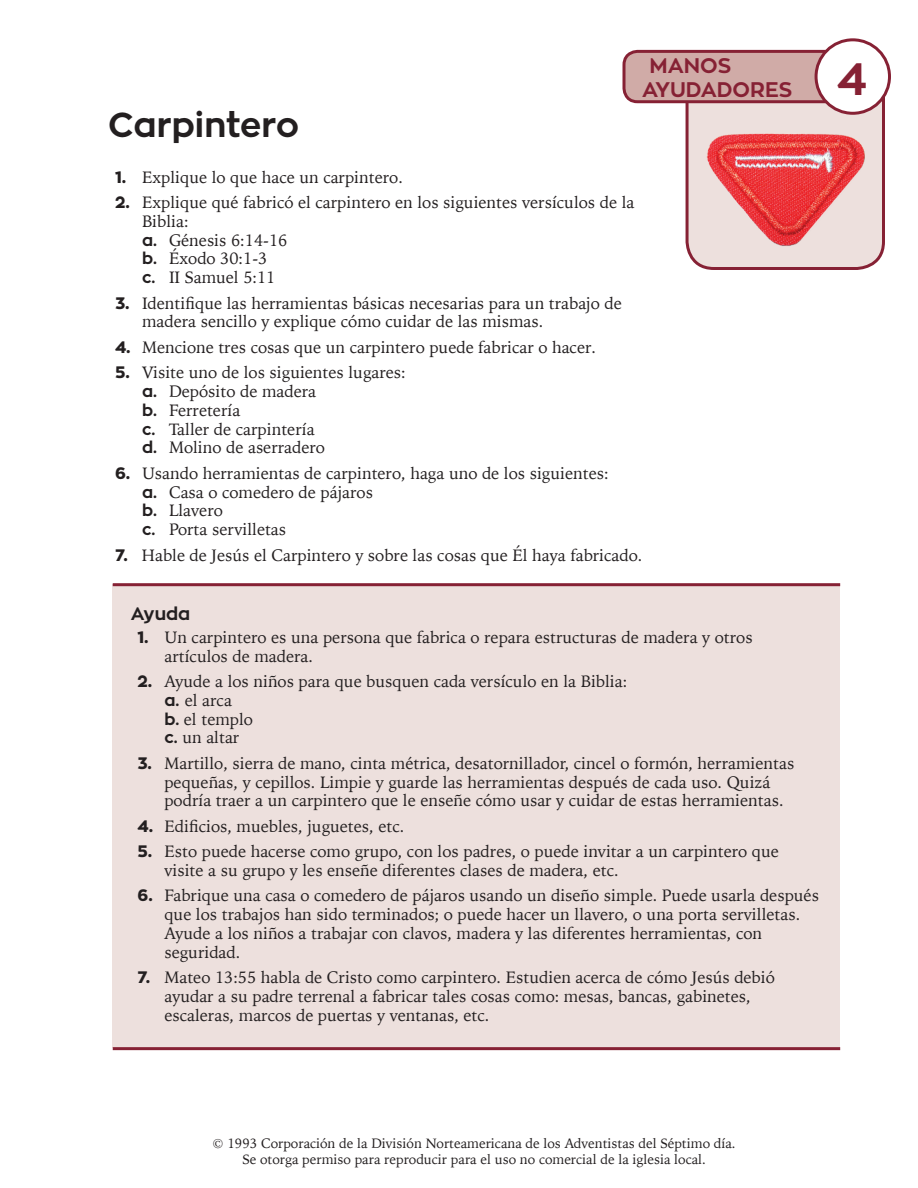
<style>
.page{position:relative;width:918px;height:1188px;background:#fff}
.page>*{position:absolute;margin:0;border:0;box-sizing:border-box;transform-origin:0 0}
.t1{font:700 34.5px "Zona Pro";color:#231f20}
.t2{font:700 21px/24px "Zona Pro";color:#862134}
.t3{font:700 18px "Zona Pro";color:#231f20}
.t4{font:16.5px/18.8px "Iowan Old Style";color:#231f20}
.t5{font:13.5px/16.2px "Iowan Old Style";color:#231f20;text-align:center}
.s1{font-size:45px}
.s2{font-family:"Zona Pro";font-weight:800}
.s3{font-family:"Zona Pro";font-weight:700}
</style>
<div class="page">
<div style="left:113px;top:586px;width:727px;height:461px;background:#ede0dd"></div>
<hr style="left:113px;top:583px;width:727px;height:3px;background:#862134">
<hr style="left:113px;top:1047px;width:727px;height:3px;background:#862134">
<svg style="left:622px;top:48px;width:265px;height:222px"></svg>
<div style="left:816px;top:40px;width:74px;height:73px;background:#fff;border-radius:50%"></div>
<div style="left:815px;top:38px;width:76px;height:77px;border:3px solid #862134;border-radius:50%"></div>
<img style="left:686px;top:116px;width:201px;height:144px">
<p class="t2" style="left:642px;top:54px;width:227px;text-indent:7px">MANOS<br>AYUDADORES <span class="s1">4</span></p>
<h1 class="t1" style="left:108px;top:102px;width:192px">Carpintero</h1>
<p class="t4" style="left:115px;top:167px;width:289px"><span class="s2">1.</span> Explique lo que hace un carpintero.</p>
<p class="t4" style="left:142px;top:192px;width:494px;text-indent:-27px"><span class="s2">2.</span> Explique qué fabricó el carpintero en los siguientes versículos de la<br>Biblia:<br><span class="s3">a.</span> Génesis 6:14-16<br><span class="s3">b.</span> Éxodo 30:1-3<br><span class="s3">c.</span> II Samuel 5:11</p>
<p class="t4" style="left:142px;top:293px;width:481px;text-indent:-27px"><span class="s2">3.</span> Identifique las herramientas básicas necesarias para un trabajo de madera sencillo y explique cómo cuidar de las mismas.</p>
<p class="t4" style="left:115px;top:337px;width:483px"><span class="s2">4.</span> Mencione tres cosas que un carpintero puede fabricar o hacer.</p>
<p class="t4" style="left:142px;top:362px;width:265px;text-indent:-27px"><span class="s2">5.</span> Visite uno de los siguientes lugares: <span class="s3">a.</span> Depósito de madera<br><span class="s3">b.</span> Ferretería<br><span class="s3">c.</span> Taller de carpintería<br><span class="s3">d.</span> Molino de aserradero</p>
<p class="t4" style="left:142px;top:463px;width:468px;text-indent:-27px"><span class="s2">6.</span> Usando herramientas de carpintero, haga uno de los siguientes: <span class="s3">a.</span> Casa o comedero de pájaros<br><span class="s3">b.</span> Llavero<br><span class="s3">c.</span> Porta servilletas</p>
<p class="t4" style="left:115px;top:545px;width:529px"><span class="s2">7.</span> Hable de Jesús el Carpintero y sobre las cosas que Él haya fabricado.</p>
<p class="t3" style="left:131px;top:601px;width:61px">Ayuda</p>
<p class="t4" style="left:164px;top:627px;width:590px;text-indent:-27px"><span class="s2">1.</span> Un carpintero es una persona que fabrica o repara estructuras de madera y otros artículos de madera.</p>
<p class="t4" style="left:164px;top:671px;width:464px;text-indent:-27px"><span class="s2">2.</span> Ayude a los niños para que busquen cada versículo en la Biblia: <span class="s3">a.</span> el arca<br><span class="s3">b.</span> el templo<br><span class="s3">c.</span> un altar</p>
<p class="t4" style="left:164px;top:753px;width:631px;text-indent:-27px"><span class="s2">3.</span> Martillo, sierra de mano, cinta métrica, desatornillador, cincel o formón, herramientas pequeñas, y cepillos. Limpie y guarde las herramientas después de cada uso. Quizá podría traer a un carpintero que le enseñe cómo usar y cuidar de estas herramientas.</p>
<p class="t4" style="left:137px;top:816px;width:268px"><span class="s2">4.</span> Edificios, muebles, juguetes, etc.</p>
<p class="t4" style="left:164px;top:841px;width:616px;text-indent:-27px"><span class="s2">5.</span> Esto puede hacerse como grupo, con los padres, o puede invitar a un carpintero que visite a su grupo y les enseñe diferentes clases de madera, etc.</p>
<p class="t4" style="left:164px;top:886px;width:656px;text-indent:-27px"><span class="s2">6.</span> Fabrique una casa o comedero de pájaros usando un diseño simple. Puede usarla después que los trabajos han sido terminados; o puede hacer un llavero, o una porta servilletas.<br>Ayude a los niños a trabajar con clavos, madera y las diferentes herramientas, con seguridad.</p>
<p class="t4" style="left:164px;top:967px;width:612px;text-indent:-27px"><span class="s2">7.</span> Mateo 13:55 habla de Cristo como carpintero. Estudien acerca de cómo Jesús debió ayudar a su padre terrenal a fabricar tales cosas como: mesas, bancas, gabinetes, escaleras, marcos de puertas y ventanas, etc.</p>
<p class="t5" style="left:213px;top:1135px;width:525px">© 1993 Corporación de la División Norteamericana de los Adventistas del Séptimo día.<br>Se otorga permiso para reproducir para el uso no comercial de la iglesia local.</p>
</div>
